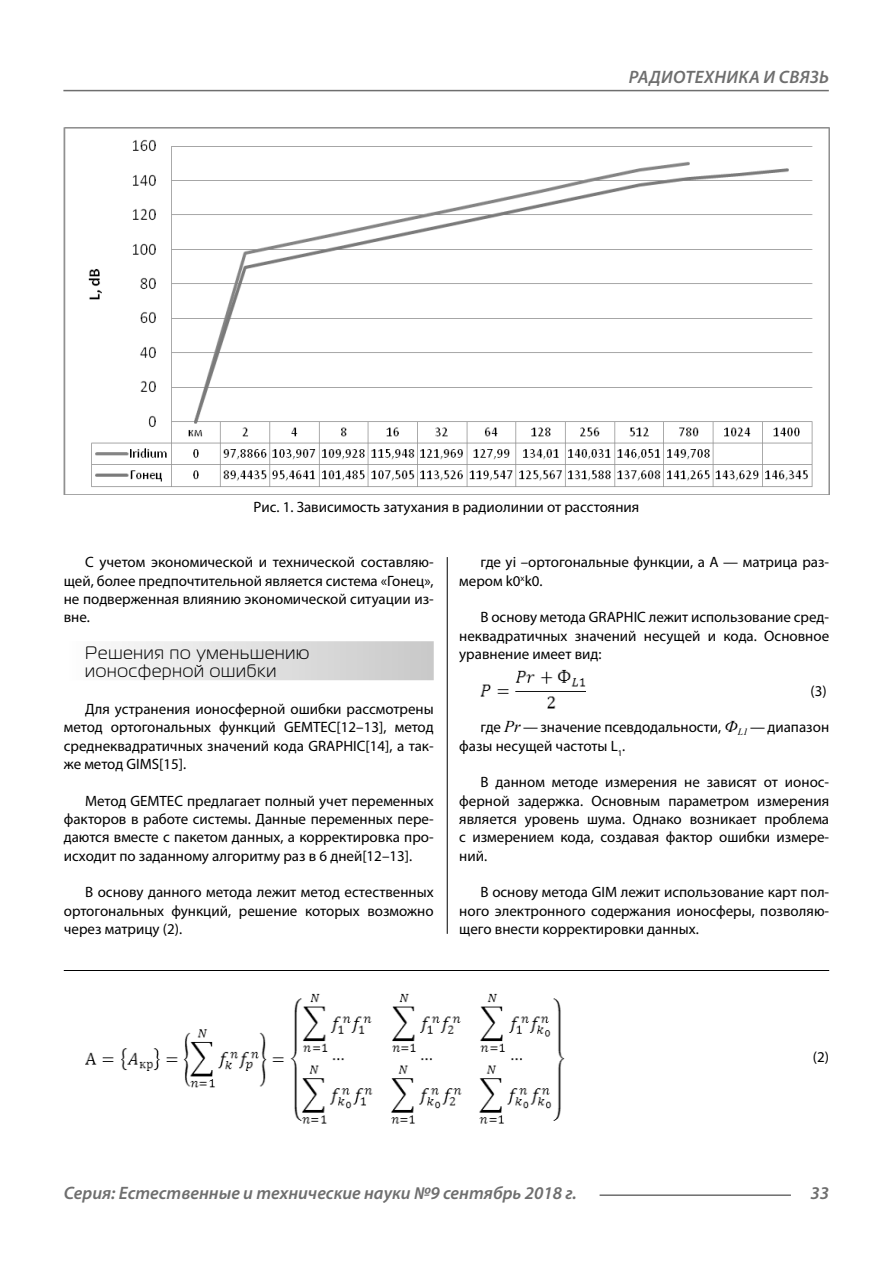
<style>
.page{position:relative;width:893px;height:1263px;background:#fff}
.page>*{position:absolute;margin:0;border:0;box-sizing:border-box;transform-origin:0 0}
.t1{font:italic 600 18px "Myriad Pro";color:#6e6e6e}
.Subheader_2lines{font:18px/18.3px "Magistral C";letter-spacing:.05em;color:#000}
.t2{font:italic 600 18px "Myriad Pro";letter-spacing:.02em;color:#6e6e6e}
.Normal{font:15px/18.3px "Myriad Pro";color:#000;text-align:justify}
.podpis{font:15px "Myriad Pro";color:#000}
.s1{font-family:"Times New Roman";font-style:italic;font-size:16.5px}
</style>
<div class="page">
<hr style="left:63px;top:90px;width:766px;height:1px;background:#6e6e6e">
<hr style="left:600px;top:1194px;width:191px;height:2px;background:#6e6e6e">
<div style="left:64px;top:641px;width:370px;height:39px;background:linear-gradient(to right,#fdfdfd,#c8c8c8)"></div>
<img style="left:480px;top:669px;width:106px;height:40px">
<img style="left:64px;top:128px;width:765px;height:366px">
<img style="left:85px;top:993px;width:480px;height:131px">
<hr style="left:64px;top:970px;width:765px;height:1px;background:#000">
<hr style="left:447px;top:557px;width:1px;height:377px;background:#000">
<p class="t2" style="left:629px;top:66px;width:202px">РАДИОТЕХНИКА И СВЯЗЬ</p>
<p class="podpis" style="left:254px;top:498px;width:387px">Рис. 1. Зависимость затухания в радиолинии от расстояния</p>
<p class="Normal" style="left:64px;top:553px;width:371px;text-indent:21px">С учетом экономической и технической составляю&shy;щей, более предпочтительной является система «Гонец», не подверженная влиянию экономической ситуации из&shy;вне.</p>
<p class="Subheader_2lines" style="left:85px;top:643px;width:226px">Решения по уменьшению ионосферной ошибки</p>
<p class="Normal" style="left:64px;top:699px;width:371px;text-indent:21px">Для устранения ионосферной ошибки рассмотрены метод ортогональных функций GEMTEC[12–13], метод среднеквадратичных значений кода GRAPHIC[14], а так&shy;же метод GIMS[15].</p>
<p class="Normal" style="left:64px;top:791px;width:371px;text-indent:21px">Метод GEMTEC предлагает полный учет переменных факторов в работе системы. Данные переменных пере&shy;даются вместе с пакетом данных, а корректировка про&shy;исходит по заданному алгоритму раз в 6 дней[12–13].</p>
<p class="Normal" style="left:64px;top:883px;width:371px;text-indent:21px">В основу данного метода лежит метод естественных ортогональных функций, решение которых возможно через матрицу (2).</p>
<p class="Normal" style="left:459px;top:553px;width:371px;text-indent:21px">где yi –ортогональные функции, а А — матрица раз&shy;мером k0<sup>x</sup>k0.</p>
<p class="Normal" style="left:459px;top:608px;width:371px;text-indent:21px">В основу метода GRAPHIC лежит использование сред&shy;неквадратичных значений несущей и кода. Основное уравнение имеет вид:</p>
<p class="Normal" style="left:811px;top:681px;width:18px">(3)</p>
<p class="Normal" style="left:459px;top:718px;width:371px;text-indent:21px">где <span class="s1">Pr</span>—значение псевдодальности, <span class="s1">Ф</span><sub>L1</sub> —диапазон фазы несущей частоты L<sub>1</sub>.</p>
<p class="Normal" style="left:459px;top:773px;width:371px;text-indent:21px">В данном методе измерения не зависят от ионос&shy;ферной задержка. Основным параметром измерения является уровень шума. Однако возникает проблема с измерением кода, создавая фактор ошибки измере&shy;ний.</p>
<p class="Normal" style="left:459px;top:883px;width:371px;text-indent:21px">В основу метода GIM лежит использование карт пол&shy;ного электронного содержания ионосферы, позволяю&shy;щего внести корректировки данных.</p>
<p class="Normal" style="left:813px;top:1048px;width:18px">(2)</p>
<p class="t1" style="left:64px;top:1182px;width:514px">Серия: Естественные и технические науки №9 сентябрь 2018 г.</p>
<p class="t1" style="left:810px;top:1182px;width:20px">33</p>
</div>
